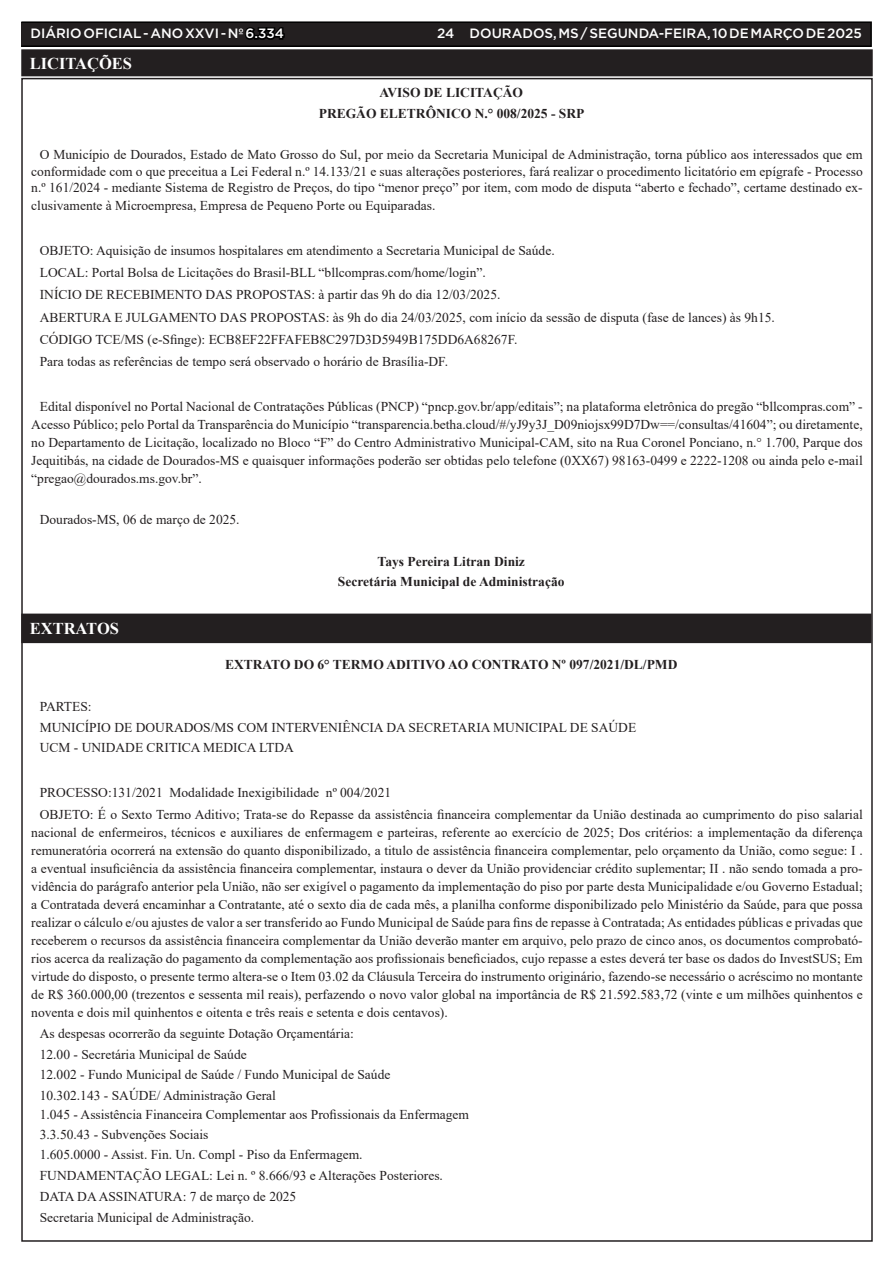
<style>
.page{position:relative;width:893px;height:1263px;background:#fff}
.page>*{position:absolute;margin:0;border:0;box-sizing:border-box;transform-origin:0 0}
.TEXTO{font:700 16.5px "Times New Roman";color:#fff}
.TEXTO-2{font:13.5px/18px "Times New Roman";color:#231f20;text-align:justify}
.TEXTO-3{font:700 13.5px "Times New Roman";color:#231f20}
.t1{font:500 13.5px "Gotham";color:#fff}
.s1{color:#000}
</style>
<div class="page">
<div style="left:21px;top:22px;width:850px;height:24px;background:#231f20"></div>
<div style="left:21px;top:21px;width:851px;height:26px;border:2px solid #000"></div>
<div style="left:23px;top:616px;width:846px;height:25px;background:#231f20"></div>
<div style="left:21px;top:614px;width:850px;height:29px;border:4px solid #231f20"></div>
<div style="left:23px;top:51px;width:848px;height:23px;background:#231f20"></div>
<div style="left:21px;top:49px;width:852px;height:27px;border:4px solid #231f20"></div>
<p class="t1" style="left:31px;top:25px;width:255px">DIÁRIO OFICIAL - ANO XXVI - Nº <span class="s1">6.334</span></p>
<p class="t1" style="left:437px;top:25px;width:426px">24 DOURADOS, MS / SEGUNDA-FEIRA, 10 DE MARÇO DE 2025</p>
<p class="TEXTO" style="left:30px;top:52px;width:104px">LICITAÇÕES</p>
<p class="TEXTO-3" style="left:379px;top:83px;width:145px">AVISO DE LICITAÇÃO</p>
<p class="TEXTO-3" style="left:319px;top:103px;width:267px">PREGÃO ELETRÔNICO N.° 008/2025 - SRP</p>
<p class="TEXTO-2" style="left:31px;top:146px;width:833px;line-height:16.5px;text-indent:9px">O Município de Dourados, Estado de Mato Grosso do Sul, por meio da Secretaria Municipal de Administração, torna público aos interessados que em conformidade com o que preceitua a Lei Federal n.º 14.133/21 e suas alterações posteriores, fará realizar o procedimento licitatório em epígrafe - Processo n.º 161/2024 - mediante Sistema de Registro de Preços, do tipo “menor preço” por item, com modo de disputa “aberto e fechado”, certame destinado ex-</p>
<p class="TEXTO-2" style="left:31px;top:196px;width:406px">clusivamente à Microempresa, Empresa de Pequeno Porte ou Equiparadas.</p>
<p class="TEXTO-2" style="left:40px;top:241px;width:516px">OBJETO: Aquisição de insumos hospitalares em atendimento a Secretaria Municipal de Saúde.</p>
<p class="TEXTO-2" style="left:40px;top:263px;width:448px">LOCAL: Portal Bolsa de Licitações do Brasil-BLL “bllcompras.com/home/login”.</p>
<p class="TEXTO-2" style="left:40px;top:285px;width:462px">INÍCIO DE RECEBIMENTO DAS PROPOSTAS: à partir das 9h do dia 12/03/2025.</p>
<p class="TEXTO-2" style="left:40px;top:308px;width:737px">ABERTURA E JULGAMENTO DAS PROPOSTAS: às 9h do dia 24/03/2025, com início da sessão de disputa (fase de lances) às 9h15.</p>
<p class="TEXTO-2" style="left:40px;top:330px;width:479px">CÓDIGO TCE/MS (e-Sfinge): ECB8EF22FFAFEB8C297D3D5949B175DD6A68267F.</p>
<p class="TEXTO-2" style="left:40px;top:352px;width:410px">Para todas as referências de tempo será observado o horário de Brasília-DF.</p>
<p class="TEXTO-2" style="left:31px;top:397px;width:833px;text-indent:9px">Edital disponível no Portal Nacional de Contratações Públicas (PNCP) “pncp.gov.br/app/editais”; na plataforma eletrônica do pregão “bllcompras.com” - Acesso Público; pelo Portal da Transparência do Município “transparencia.betha.cloud/#/yJ9y3J_D09niojsx99D7Dw==/consultas/41604”; ou diretamente, no Departamento de Licitação, localizado no Bloco “F” do Centro Administrativo Municipal-CAM, sito na Rua Coronel Ponciano, n.° 1.700, Parque dos Jequitibás, na cidade de Dourados-MS e quaisquer informações poderão ser obtidas pelo telefone (0XX67) 98163-0499 e 2222-1208 ou ainda pelo e-mail “pregao@dourados.ms.gov.br”.</p>
<p class="TEXTO-2" style="left:40px;top:510px;width:201px">Dourados-MS, 06 de março de 2025.</p>
<p class="TEXTO-3" style="left:378px;top:551px;width:149px">Tays Pereira Litran Diniz</p>
<p class="TEXTO-3" style="left:338px;top:572px;width:228px">Secretária Municipal de Administração</p>
<p class="TEXTO" style="left:30px;top:616px;width:91px">EXTRATOS</p>
<p class="TEXTO-3" style="left:225px;top:655px;width:454px">EXTRATO DO 6° TERMO ADITIVO AO CONTRATO Nº 097/2021/DL/PMD</p>
<p class="TEXTO-2" style="left:40px;top:697px;width:53px">PARTES:</p>
<p class="TEXTO-2" style="left:40px;top:718px;width:598px">MUNICÍPIO DE DOURADOS/MS COM INTERVENIÊNCIA DA SECRETARIA MUNICIPAL DE SAÚDE</p>
<p class="TEXTO-2" style="left:40px;top:738px;width:256px">UCM - UNIDADE CRITICA MEDICA LTDA</p>
<p class="TEXTO-2" style="left:40px;top:783px;width:353px">PROCESSO:131/2021 Modalidade Inexigibilidade nº 004/2021</p>
<p class="TEXTO-2" style="left:31px;top:805px;width:833px;text-indent:9px">OBJETO: É o Sexto Termo Aditivo; Trata-se do Repasse da assistência financeira complementar da União destinada ao cumprimento do piso salarial nacional de enfermeiros, técnicos e auxiliares de enfermagem e parteiras, referente ao exercício de 2025; Dos critérios: a implementação da diferença remuneratória ocorrerá na extensão do quanto disponibilizado, a titulo de assistência financeira complementar, pelo orçamento da União, como segue: I . a eventual insuficiência da assistência financeira complementar, instaura o dever da União providenciar crédito suplementar; II . não sendo tomada a pro&shy;vidência do parágrafo anterior pela União, não ser exigível o pagamento da implementação do piso por parte desta Municipalidade e/ou Governo Estadual; a Contratada deverá encaminhar a Contratante, até o sexto dia de cada mês, a planilha conforme disponibilizado pelo Ministério da Saúde, para que possa realizar o cálculo e/ou ajustes de valor a ser transferido ao Fundo Municipal de Saúde para fins de repasse à Contratada; As entidades públicas e privadas que receberem o recursos da assistência financeira complementar da União deverão manter em arquivo, pelo prazo de cinco anos, os documentos comprobató&shy;rios acerca da realização do pagamento da complementação aos profissionais beneficiados, cujo repasse a estes deverá ter base os dados do InvestSUS; Em virtude do disposto, o presente termo altera-se o Item 03.02 da Cláusula Terceira do instrumento originário, fazendo-se necessário o acréscimo no montante de R$ 360.000,00 (trezentos e sessenta mil reais), perfazendo o novo valor global na importância de R$ 21.592.583,72 (vinte e um milhões quinhentos e noventa e dois mil quinhentos e oitenta e três reais e setenta e dois centavos).</p>
<p class="TEXTO-2" style="left:40px;top:1024px;width:316px">As despesas ocorrerão da seguinte Dotação Orçamentária:</p>
<p class="TEXTO-2" style="left:40px;top:1045px;width:208px">12.00 - Secretária Municipal de Saúde</p>
<p class="TEXTO-2" style="left:40px;top:1065px;width:352px">12.002 - Fundo Municipal de Saúde / Fundo Municipal de Saúde</p>
<p class="TEXTO-2" style="left:40px;top:1086px;width:238px">10.302.143 - SAÚDE/ Administração Geral</p>
<p class="TEXTO-2" style="left:40px;top:1105px;width:431px">1.045 - Assistência Financeira Complementar aos Profissionais da Enfermagem</p>
<p class="TEXTO-2" style="left:40px;top:1125px;width:170px">3.3.50.43 - Subvenções Sociais</p>
<p class="TEXTO-2" style="left:40px;top:1145px;width:324px">1.605.0000 - Assist. Fin. Un. Compl - Piso da Enfermagem.</p>
<p class="TEXTO-2" style="left:40px;top:1166px;width:405px">FUNDAMENTAÇÃO LEGAL: Lei n. º 8.666/93 e Alterações Posteriores.</p>
<p class="TEXTO-2" style="left:40px;top:1187px;width:258px">DATA DA ASSINATURA: 7 de março de 2025</p>
<p class="TEXTO-2" style="left:40px;top:1208px;width:216px">Secretaria Municipal de Administração.</p>
</div>
